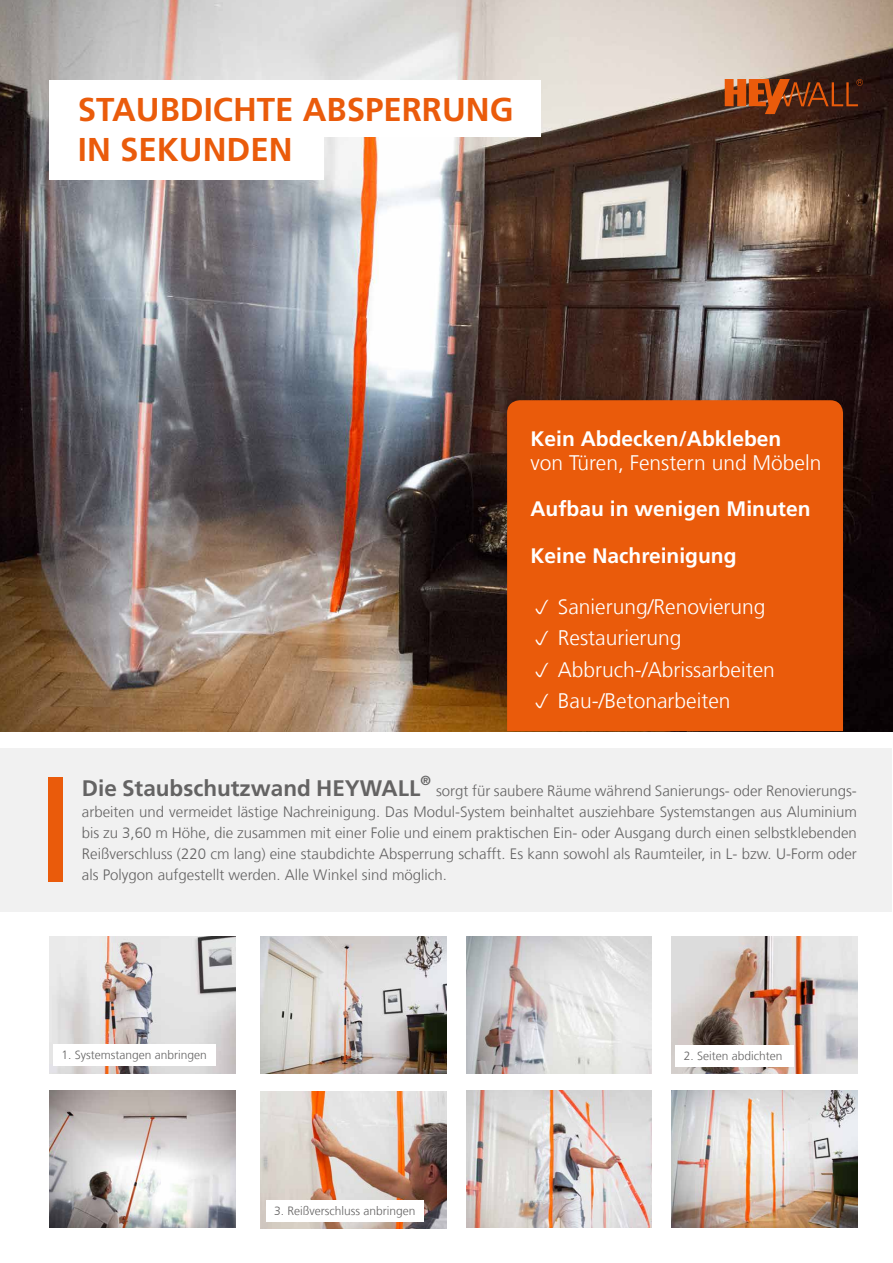
<style>
.page{position:relative;width:893px;height:1263px;background:#fff}
.page>*{position:absolute;margin:0;border:0;box-sizing:border-box;transform-origin:0 0}
.t1{font:700 33px/39.6px "Frutiger LT Com";color:#ea5b0b}
.t2{font:700 22.5px "Frutiger LT Com";color:#646363}
.t3{font:300 21px/31.5px "Frutiger LT Com";color:#fff}
.t4{font:700 21px "Frutiger LT Com";color:#fff}
.t5{font:300 15px/21px "Frutiger LT Com";color:#646363;text-align:justify}
.t6{font:700 13.05px "Frutiger LT Com";color:#646363}
.t7{font:300 12px "Frutiger LT Com";color:#646363}
</style>
<div class="page">
<img style="left:0;top:0;width:893px;height:731px">
<div style="left:0;top:748px;width:892px;height:164px;background:#f1f1f1"></div>
<div style="left:50px;top:80px;width:491px;height:56px;background:#fff"></div>
<div style="left:507px;top:400px;width:336px;height:331px;background:#ea5b0b"></div>
<img style="left:50px;top:936px;width:186px;height:137px">
<img style="left:261px;top:937px;width:186px;height:137px">
<img style="left:671px;top:936px;width:186px;height:137px">
<img style="left:671px;top:1090px;width:186px;height:137px">
<img style="left:50px;top:1090px;width:186px;height:137px">
<img style="left:261px;top:1091px;width:186px;height:137px">
<img style="left:466px;top:936px;width:186px;height:137px">
<img style="left:466px;top:1090px;width:186px;height:137px">
<div style="left:48px;top:777px;width:15px;height:105px;background:#ea5b0b"></div>
<div style="left:50px;top:123px;width:274px;height:56px;background:#fff"></div>
<div style="left:53px;top:1045px;width:163px;height:21px;background:#fff"></div>
<div style="left:266px;top:1200px;width:157px;height:21px;background:#fff"></div>
<div style="left:676px;top:1045px;width:118px;height:22px;background:#fff"></div>
<svg style="left:725px;top:79px;width:138px;height:35px;background:#7b3714"></svg>
<svg style="left:536px;top:599px;width:12px;height:15px"></svg>
<svg style="left:536px;top:630px;width:12px;height:15px"></svg>
<svg style="left:536px;top:662px;width:12px;height:15px"></svg>
<svg style="left:536px;top:693px;width:12px;height:15px"></svg>
<h1 class="t1" style="left:78px;top:90px;width:437px">STAUBDICHTE ABSPERRUNG<br>IN SEKUNDEN</h1>
<h3 class="t4" style="left:530px;top:426px;width:252px">Kein Abdecken/Abkleben</h3>
<h3 class="t3" style="left:530px;top:447px;width:292px">von Türen, Fenstern und Möbeln</h3>
<h3 class="t4" style="left:530px;top:496px;width:282px">Aufbau in wenigen Minuten</h3>
<h3 class="t4" style="left:530px;top:543px;width:208px">Keine Nachreinigung</h3>
<h3 class="t3" style="left:558px;top:591px;width:219px">Sanierung/Renovierung<br>Restaurierung<br>Abbruch-/Abrissarbeiten<br>Bau-/Betonarbeiten</h3>
<h2 class="t2" style="left:82px;top:775px;width:340px">Die Staubschutzwand HEYWALL</h2>
<p class="t6" style="left:420px;top:773px;width:12px">®</p>
<p class="t5" style="left:82px;top:780px;width:777px;text-indent:354px">sorgt für saubere Räume während Sanierungs- oder Renovierungs&shy;arbeiten und vermeidet lästige Nachreinigung. Das Modul-System beinhaltet ausziehbare Systemstangen aus Aluminium bis zu 3,60 m Höhe, die zusammen mit einer Folie und einem praktischen Ein- oder Ausgang durch einen selbstklebenden Reißverschluss (220 cm lang) eine staubdichte Absperrung schafft. Es kann sowohl als Raumteiler, in L- bzw. U-Form oder als Polygon aufgestellt werden. Alle Winkel sind möglich.</p>
<p class="t7" style="left:62px;top:1048px;width:147px">1. Systemstangen anbringen</p>
<p class="t7" style="left:274px;top:1203px;width:143px">3. Reißverschluss anbringen</p>
<p class="t7" style="left:684px;top:1049px;width:100px">2. Seiten abdichten</p>
</div>
